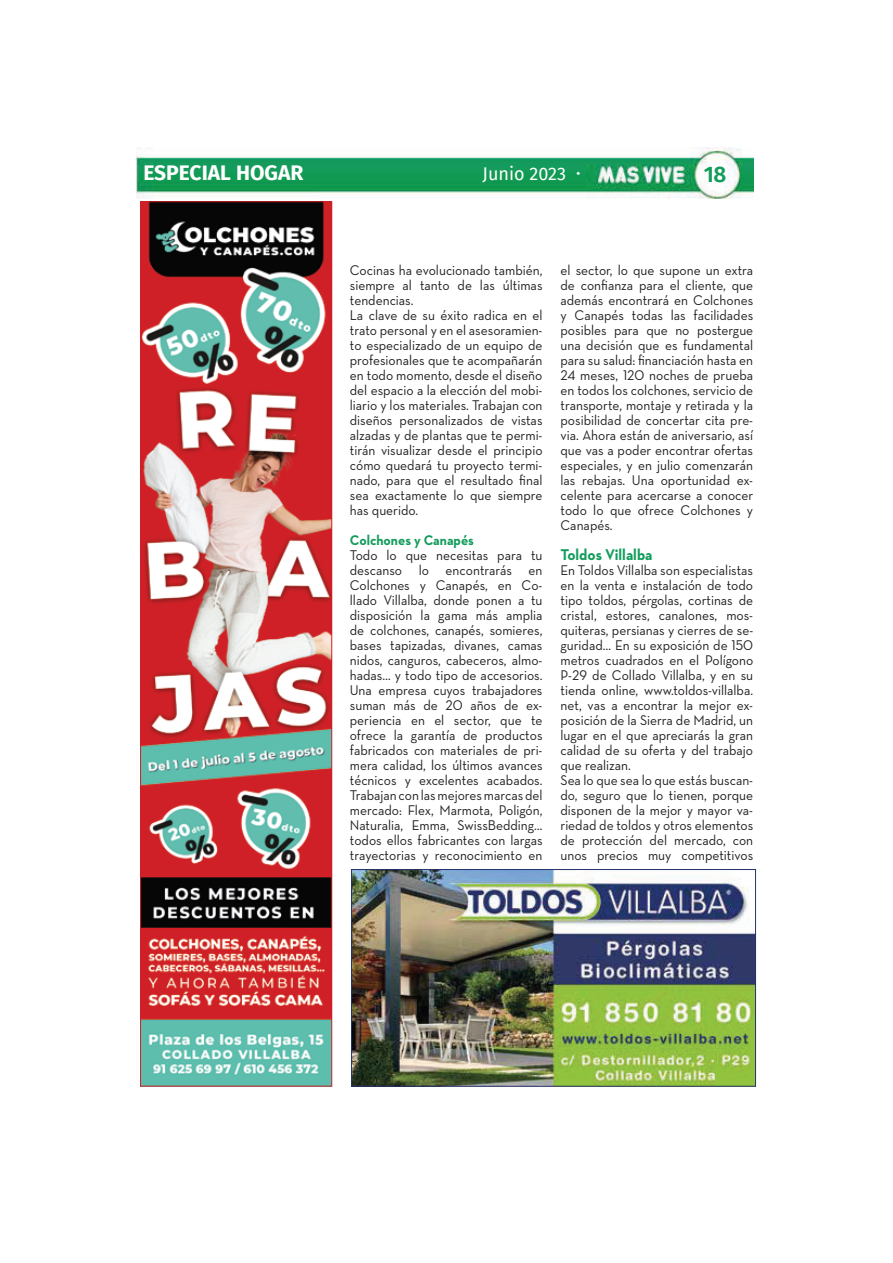
<style>
.page{position:relative;width:893px;height:1263px;background:#fff}
.page>*{position:absolute;margin:0;border:0;box-sizing:border-box;transform-origin:0 0}
.t1{font:600 22.5px "Fira Sans";color:#139c5c}
.t2{font:700 21px "Fira Sans";color:#fff}
.t3{font:18px "Fira Sans";color:#fff}
.t4{font:700 15.9px "Neutra Text";color:#139c5c;scale:.94 1}
.t5{font:14.25px/15px "Neutra Text";color:#231f20;scale:.94 1}
.t6{font:700 14.25px "Neutra Text";color:#139c5c;scale:.94 1}
.s1{font-family:"Fedra Sans Pro";font-size:27px}
.s2{font-family:"Neutra Text Book Alt"}
</style>
<div class="page">
<img style="left:142px;top:203px;width:188px;height:882px">
<div style="left:140px;top:201px;width:192px;height:886px;border:1px solid #d02027"></div>
<img style="left:353px;top:871px;width:401px;height:214px">
<div style="left:351px;top:869px;width:405px;height:218px;border:1px solid #26336a"></div>
<img style="left:137px;top:147px;width:616px;height:52px">
<h2 class="t2" style="left:143px;top:161px;width:161px">ESPECIAL HOGAR</h2>
<p class="t3" style="left:483px;top:164px;width:100px">Junio 2023 <span class="s1">·</span></p>
<h1 class="t1" style="left:704px;top:161px;width:24px">18</h1>
<p class="t5" style="left:350px;top:264px;width:206px">Cocinas ha evolucionado también, siempre al tanto de las últimas tendencias.<br>La clave de su éxito radica en el trato personal y en el asesoramien&shy;to especializado de un equipo de profesionales que te acompañarán en todo momento, desde el diseño del espacio a la elección del mobi&shy;liario y los materiales. Trabajan con diseños personalizados de vistas alzadas y de plantas que te permi&shy;tirán visualizar desde el principio cómo quedará tu proyecto termi&shy;nado, para que el resultado final sea exactamente lo que siempre has querido.</p>
<p class="t6" style="left:350px;top:534px;width:133px">Colchones y Canapés</p>
<p class="t5" style="left:350px;top:549px;width:206px;text-align:justify">Todo lo que necesitas para tu descanso lo encontrarás en Colchones y Canapés, en Co&shy;llado Villalba, donde ponen a tu disposición la gama más amplia de colchones, canapés, somieres, bases tapizadas, divanes, camas nidos, canguros, cabeceros, almo&shy;hadas… y todo tipo de accesorios.<br>Una empresa cuyos trabajadores suman más de <span class="s2">20</span> años de ex&shy;periencia en el sector, que te ofrece la garantía de productos fabricados con materiales de pri&shy;mera calidad, los últimos avances técnicos y excelentes acabados.<br>Trabajan con las mejores marcas del mercado: Flex, Marmota, Poligón, Naturalia, Emma, SwissBedding… todos ellos fabricantes con largas trayectorias y reconocimiento en</p>
<p class="t5" style="left:560px;top:264px;width:207px;text-align:justify">el sector, lo que supone un extra de confianza para el cliente, que además encontrará en Colchones y Canapés todas las facilidades posibles para que no postergue una decisión que es fundamental para su salud: financiación hasta en <span class="s2">24</span> meses, <span class="s2">120</span> noches de prueba en todos los colchones, servicio de transporte, montaje y retirada y la posibilidad de concertar cita pre&shy;via. Ahora están de aniversario, así que vas a poder encontrar ofertas especiales, y en julio comenzarán las rebajas. Una oportunidad ex&shy;celente para acercarse a conocer todo lo que ofrece Colchones y Canapés.</p>
<p class="t4" style="left:560px;top:548px;width:99px">Toldos Villalba</p>
<p class="t5" style="left:560px;top:564px;width:207px">En Toldos Villalba son especialistas en la venta e instalación de todo tipo toldos, pérgolas, cortinas de cristal, estores, canalones, mos&shy;quiteras, persianas y cierres de se&shy;guridad… En su exposición de <span class="s2">150 </span>metros cuadrados en el Polígono<br>P-<span class="s2">29</span> de Collado Villalba, y en su tienda online, www.toldos-villalba. net, vas a encontrar la mejor ex&shy;posición de la Sierra de Madrid, un lugar en el que apreciarás la gran calidad de su oferta y del trabajo que realizan.<br>Sea lo que sea lo que estás buscan&shy;do, seguro que lo tienen, porque disponen de la mejor y mayor va&shy;riedad de toldos y otros elementos de protección del mercado, con unos precios muy competitivos</p>
</div>
